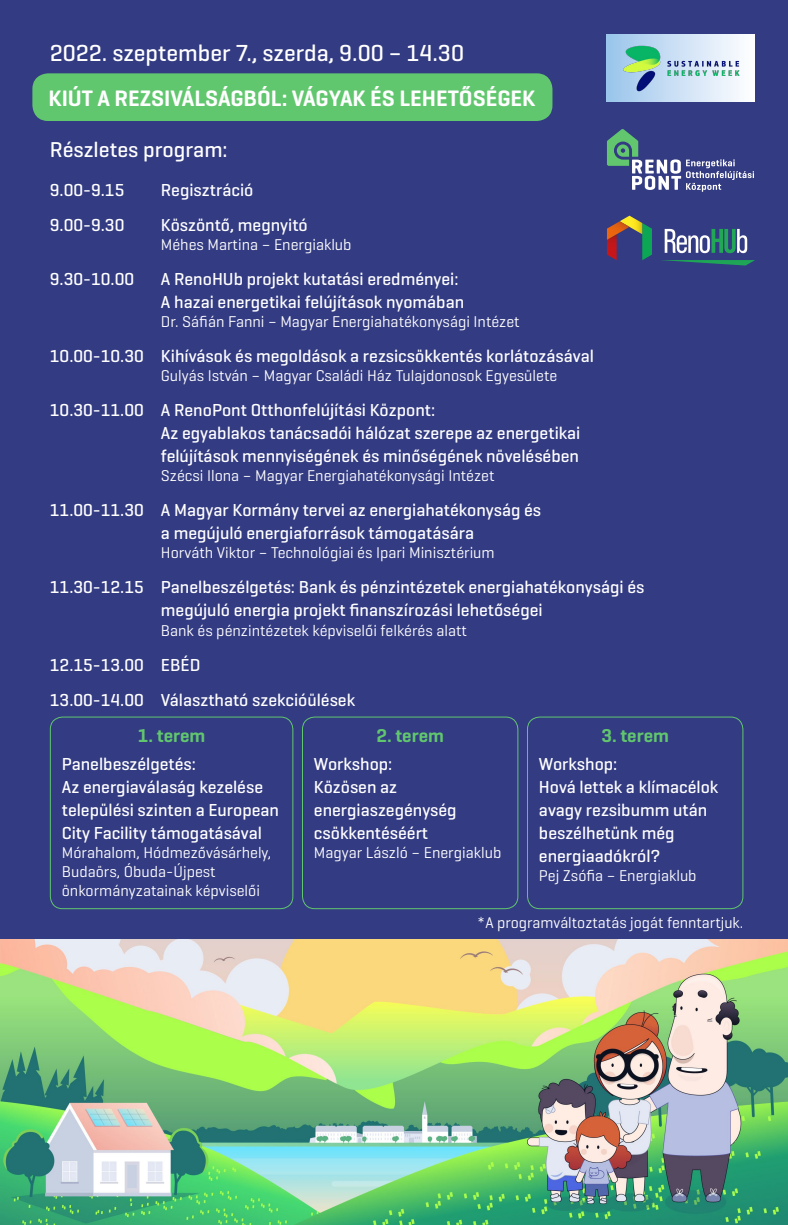
<style>
.page{position:relative;width:788px;height:1225px;background:#333b82}
.page>*{position:absolute;margin:0;border:0;box-sizing:border-box;transform-origin:0 0}
.t1{font:500 23.62px "Geogrotesque";color:#fff}
.t2{font:600 22.75px "Geogrotesque";color:#fff}
.t3{font:500 21.88px "Geogrotesque";color:#fff}
.t4{font:600 18.9px "Geogrotesque";color:#61c76e}
.t5{font:500 17.68px/23px "Geogrotesque";color:#fff}
.t6{font:15.92px/19.1px "Geogrotesque";color:#fff}
.t7{font:15.75px "Geogrotesque";color:#fff}
</style>
<div class="page">
<svg style="left:607px;top:129px;width:147px;height:63px"></svg>
<div style="left:32px;top:73px;width:520px;height:48px;background:#61c76e;border-radius:16px"></div>
<img style="left:0;top:940px;width:788px;height:285px">
<div style="left:607px;top:34px;width:147px;height:67px;background:linear-gradient(to right,#9bc5eb,#fff)"></div>
<img style="left:615px;top:40px;width:133px;height:56px">
<svg style="left:607px;top:216px;width:45px;height:44px"></svg>
<svg style="left:664px;top:229px;width:83px;height:24px"></svg>
<svg style="left:661px;top:260px;width:94px;height:6px"></svg>
<div style="left:302px;top:717px;width:216px;height:192px;border:1px solid #61c76e;border-radius:12px"></div>
<div style="left:527px;top:717px;width:216px;height:192px;border:1px solid #61c76e;border-radius:12px"></div>
<div style="left:50px;top:717px;width:243px;height:192px;border:1px solid #61c76e;border-radius:12px"></div>
<h1 class="t1" style="left:50px;top:38px;width:415px">2022. szeptember 7., szerda, 9.00 – 14.30</h1>
<p class="t2" style="left:48px;top:84px;width:488px">KIÚT A REZSIVÁLSÁGBÓL: VÁGYAK ÉS LEHETŐSÉGEK</p>
<p class="t3" style="left:50px;top:136px;width:179px">Részletes program:</p>
<p class="t5" style="left:50px;top:178px;width:76px">9.00-9.15</p>
<p class="t5" style="left:161px;top:178px;width:94px">Regisztráció</p>
<p class="t5" style="left:50px;top:213px;width:76px">9.00-9.30</p>
<p class="t5" style="left:161px;top:213px;width:148px">Köszöntő, megnyitó</p>
<p class="t6" style="left:161px;top:235px;width:192px">Méhes Martina – Energiaklub</p>
<p class="t5" style="left:50px;top:267px;width:86px">9.30-10.00</p>
<p class="t5" style="left:161px;top:267px;width:305px">A RenoHUb projekt kutatási eredményei:<br>A hazai energetikai felújítások nyomában</p>
<p class="t6" style="left:161px;top:312px;width:360px">Dr. Sáfián Fanni – Magyar Energiahatékonysági Intézet</p>
<p class="t5" style="left:50px;top:344px;width:545px">10.00-10.30 Kihívások és megoldások a rezsicsökkentés korlátozásával</p>
<p class="t6" style="left:161px;top:366px;width:398px">Gulyás István – Magyar Családi Ház Tulajdonosok Egyesülete</p>
<p class="t5" style="left:161px;top:398px;width:421px;text-indent:-111px">10.30-11.00 A RenoPont Otthonfelújítási Központ:<br>Az egyablakos tanácsadói hálózat szerepe az energetikai felújítások mennyiségének és minőségének növelésében</p>
<p class="t6" style="left:161px;top:466px;width:335px">Szécsi Ilona – Magyar Energiahatékonysági Intézet</p>
<p class="t5" style="left:161px;top:499px;width:382px;text-indent:-111px">11.00-11.30 A Magyar Kormány tervei az energiahatékonyság és a megújuló energiaforrások támogatására</p>
<p class="t6" style="left:161px;top:543px;width:335px">Horváth Viktor – Technológiai és Ipari Minisztérium</p>
<p class="t5" style="left:50px;top:576px;width:596px;text-align:center">11.30-12.15 Panelbeszélgetés: Bank és pénzintézetek energiahatékonysági és megújuló energia projekt finanszírozási lehetőségei</p>
<p class="t6" style="left:161px;top:620px;width:308px">Bank és pénzintézetek képviselői felkérés alatt</p>
<p class="t5" style="left:50px;top:647px;width:307px;line-height:35px">12.15-13.00 EBÉD<br>13.00-14.00 Választható szekcióülések</p>
<p class="t4" style="left:138px;top:724px;width:69px">1. terem</p>
<p class="t4" style="left:376px;top:724px;width:69px">2. terem</p>
<p class="t4" style="left:601px;top:724px;width:69px">3. terem</p>
<p class="t5" style="left:62px;top:752px;width:219px">Panelbeszélgetés:<br>Az energiaválaság kezelése települési szinten a European<br>City Facility támogatásával</p>
<p class="t6" style="left:62px;top:843px;width:211px">Mórahalom, Hódmezővásárhely,<br>Budaörs, Óbuda-Újpest önkormányzatainak képviselői</p>
<p class="t5" style="left:314px;top:752px;width:144px">Workshop:<br>Közösen az energiaszegénység csökkentéséért</p>
<p class="t6" style="left:314px;top:843px;width:189px">Magyar László – Energiaklub</p>
<p class="t5" style="left:539px;top:752px;width:181px">Workshop:<br>Hová lettek a klímacélok avagy rezsibumm után beszélhetünk még energiaadókról?</p>
<p class="t6" style="left:539px;top:866px;width:159px">Pej Zsófia – Energiaklub</p>
<p class="t7" style="left:477px;top:913px;width:267px">*A programváltoztatás jogát fenntartjuk.</p>
</div>
